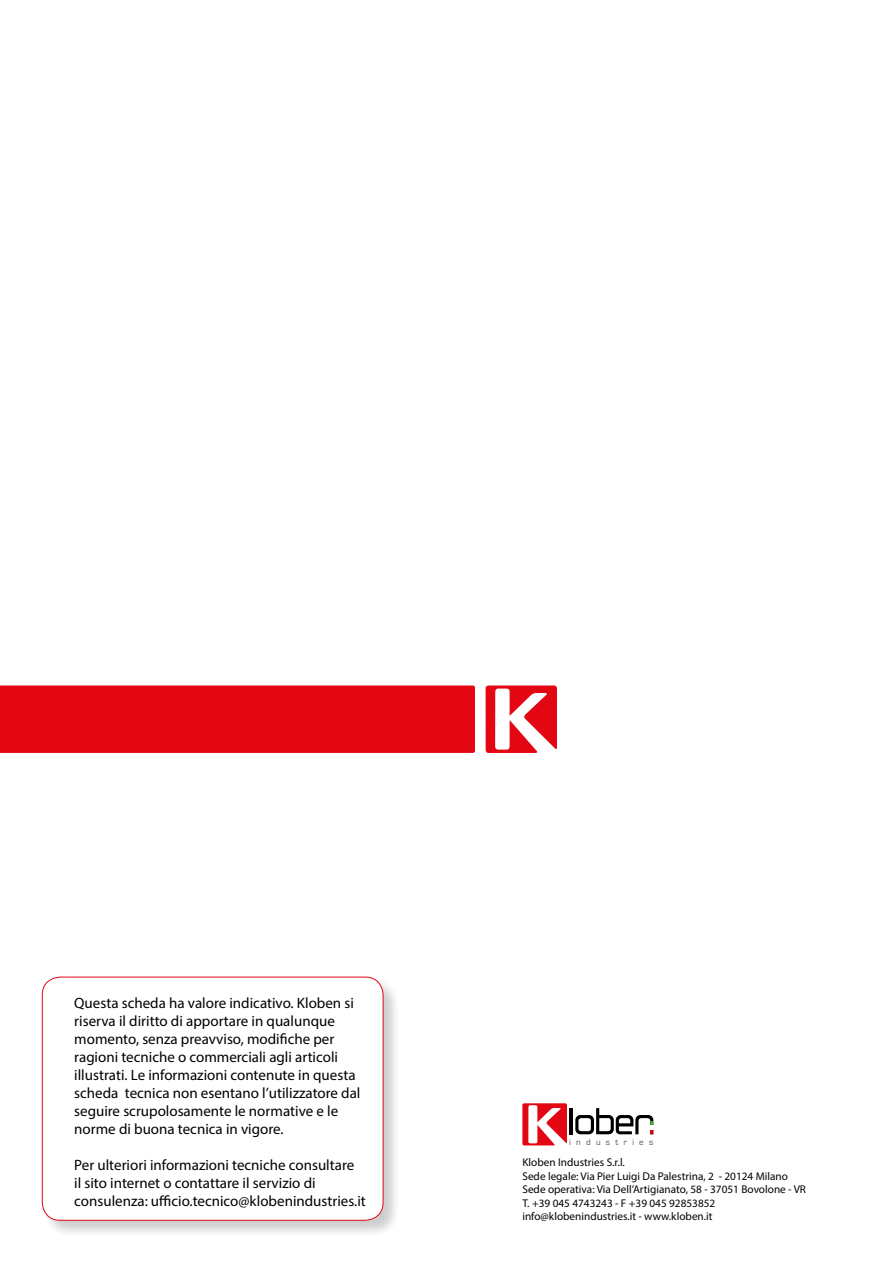
<style>
.page{position:relative;width:893px;height:1263px;background:#fff}
.page>*{position:absolute;margin:0;border:0;box-sizing:border-box;transform-origin:0 0}
.t1{font:15px/18px "Myriad Pro";color:#000}
.t2{font:11.25px/13.5px "Myriad Pro";color:#000}
.t3{font:9px "Eurostile";letter-spacing:.58em;color:#575756}
</style>
<div class="page">
<svg style="left:486px;top:685px;width:71px;height:68px"></svg>
<div style="left:0;top:685px;width:475px;height:68px;background:#e30613"></div>
<svg style="left:522px;top:1103px;width:45px;height:42px"></svg>
<hr style="left:570px;top:1108px;width:3px;height:26px;background:#000">
<svg style="left:575px;top:1108px;width:79px;height:26px"></svg>
<div style="left:42px;top:977px;width:359px;height:261px;background:#000;opacity:.2"></div>
<div style="left:42px;top:977px;width:341px;height:243px;background:#fff;border-radius:18px"></div>
<div style="left:42px;top:977px;width:341px;height:243px;border:1px solid #e30613;border-radius:18px"></div>
<p class="t1" style="left:74px;top:994px;width:288px">Questa scheda ha valore indicativo. Kloben si riserva il diritto di apportare in qualunque momento, senza preavviso, modifiche per ragioni tecniche o commerciali agli articoli illustrati. Le informazioni contenute in questa scheda tecnica non esentano l’utilizzatore dal seguire scrupolosamente le normative e le norme di buona tecnica in vigore.</p>
<p class="t1" style="left:74px;top:1156px;width:293px">Per ulteriori informazioni tecniche consultare<br>il sito internet o contattare il servizio di consulenza: ufficio.tecnico@klobenindustries.it</p>
<p class="t3" style="left:569px;top:1137px;width:86px">industries</p>
<p class="t2" style="left:522px;top:1156px;width:285px">Kloben Industries S.r.l.<br>Sede legale: Via Pier Luigi Da Palestrina, 2 - 20124 Milano Sede operativa: Via Dell’Artigianato, 58 - 37051 Bovolone - VR T. +39 045 4743243 - F +39 045 92853852 info@klobenindustries.it - www.kloben.it</p>
</div>
